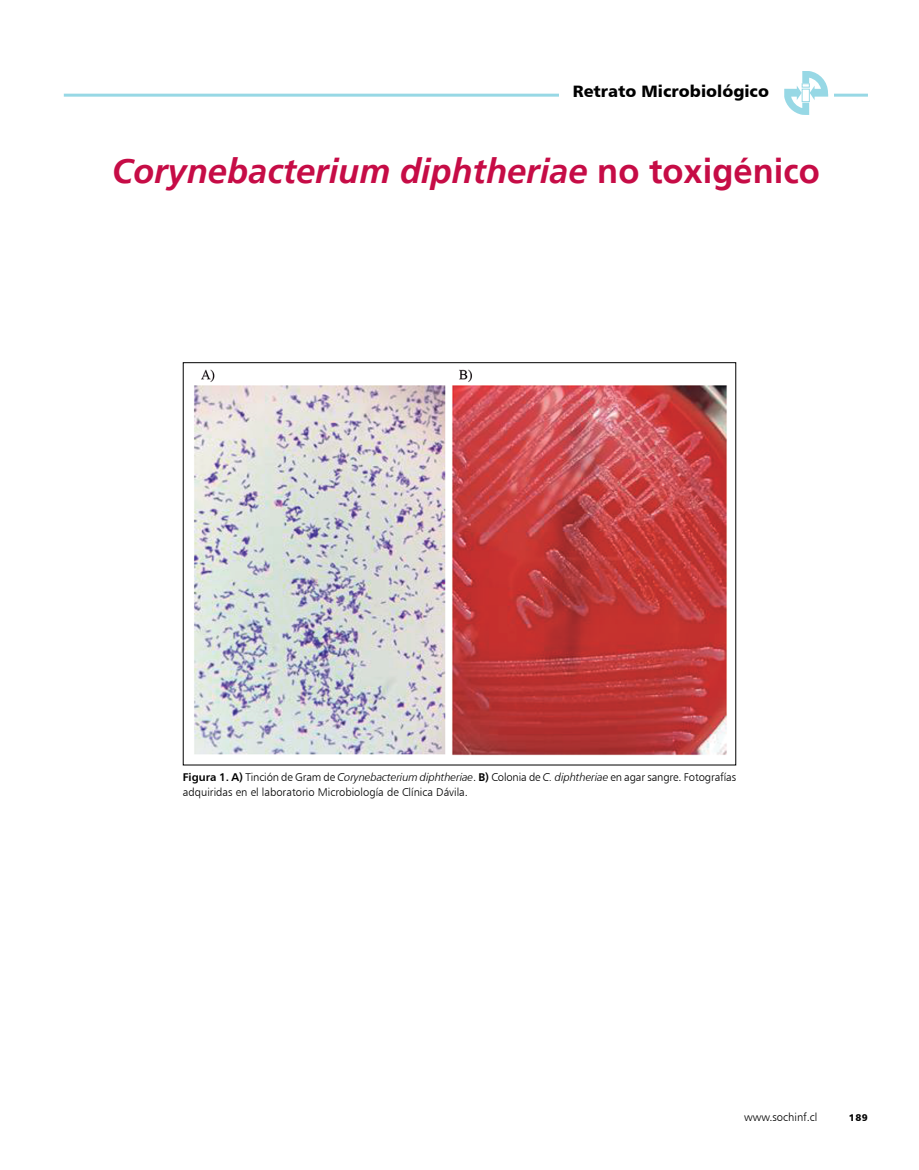
<style>
.page{position:relative;width:919px;height:1170px;background:#fff}
.page>*{position:absolute;margin:0;border:0;box-sizing:border-box;transform-origin:0 0}
.t1{font:italic 700 34.5px "Frutiger LT";color:#c60c46}
.t2{font:16.5px "Humanist 777 BT Black B";color:#000}
.t3{font:11.25px/15px "Humanist 777 BT Light B";color:#000}
.t4{font:9.75px "Humanist 777 BT Black B";color:#000}
.s1{font-style:normal}
.s2{font-family:"Humanist 777 BT Bold B"}
.s3{font-family:"Humanist 777 BT Light Italic B"}
</style>
<div class="page">
<hr style="left:64px;top:94px;width:803px;height:3px;background:#97d8e5">
<div style="left:778px;top:90px;width:55px;height:10px;background:#fff"></div>
<svg style="left:784px;top:71px;width:44px;height:44px"></svg>
<div style="left:559px;top:80px;width:223px;height:29px;background:#fff"></div>
<img style="left:194px;top:369px;width:533px;height:387px">
<h2 class="t2" style="left:573px;top:80px;width:198px">Retrato Microbiológico</h2>
<h1 class="t1" style="left:112px;top:151px;width:709px">Corynebacterium diphtheriae <span class="s1">no toxigénico</span></h1>
<p class="t3" style="left:183px;top:769px;width:555px"><span class="s2">Figura 1. A)</span> Tinción de Gram de <span class="s3">Corynebacterium diphtheriae</span>. <span class="s2">B)</span> Colonia de <span class="s3">C. diphtheriae</span> en agar sangre. Fotografías adquiridas en el laboratorio Microbiología de Clínica Dávila.</p>
<p class="t3" style="left:744px;top:1109px;width:75px">www.sochinf.cl</p>
<p class="t4" style="left:848px;top:1111px;width:20px">189</p>
</div>
